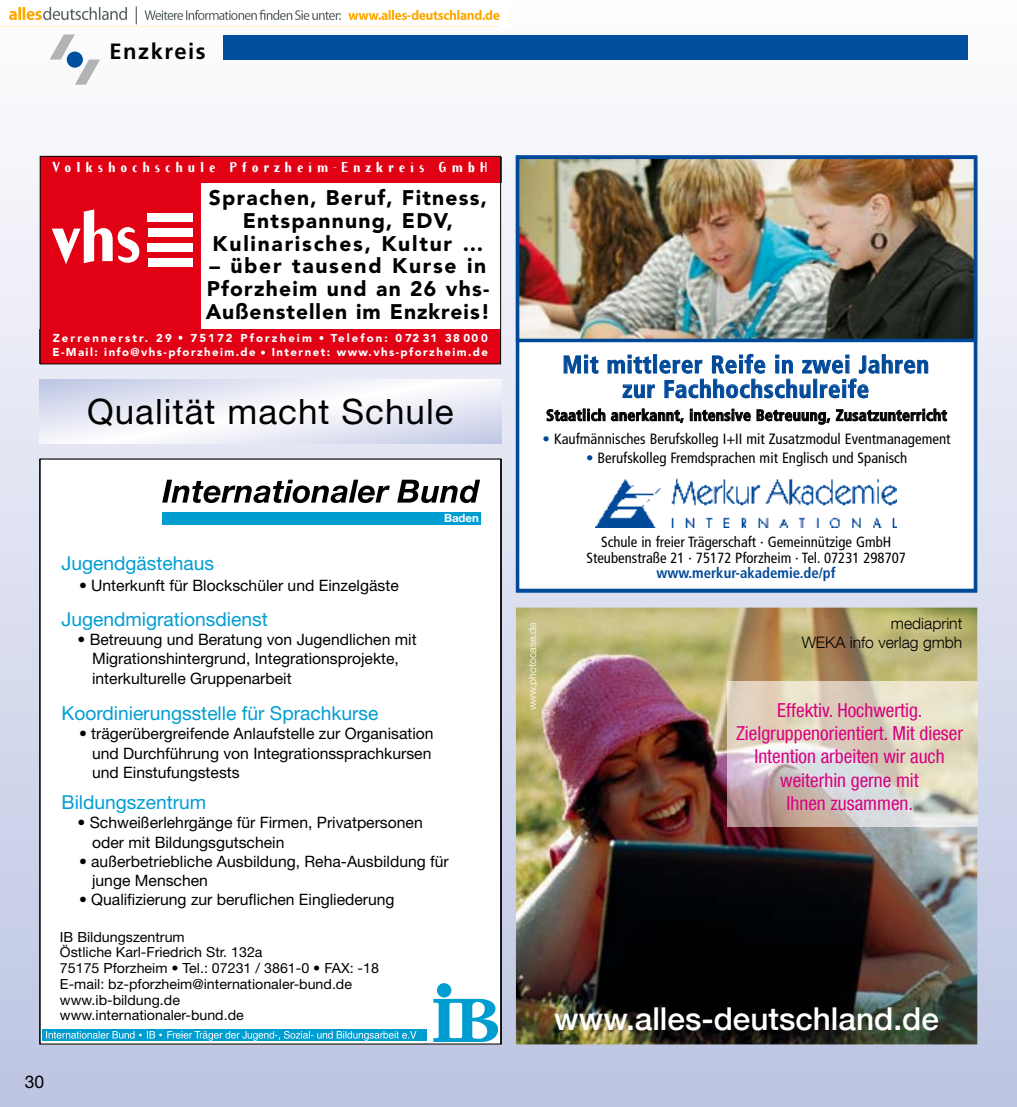
<style>
.page{position:relative;width:1017px;height:1107px;background:#fff}
.page>*{position:absolute;margin:0;border:0;box-sizing:border-box;transform-origin:0 0}
.t1{font:700 70px "Arbitrary";color:#fff}
.t2{font:35px "Helvetica Neue LT Std";letter-spacing:.03em;color:#000}
.t3{font:500 31.5px "Helvetica Neue LT Com";color:#fff}
.t4{font:700 condensed 24.5px/24.5px "Frutiger LT";letter-spacing:.025em;color:#004999;text-align:center}
.t5{font:700 22.05px "Frutiger";letter-spacing:.07em;color:#000}
.t6{font:900 21px/22.8px "Avenir";letter-spacing:.06em;color:#000;text-align:center}
.t7{font:condensed 19.25px/23.1px "Helvetica Neue LT Com";color:#d8007e;text-align:center}
.t8{font:19.25px "Helvetica Neue LT";color:#009dd1}
.t9{font:17.5px "Helvetica Neue LT Std";color:#000}
.t10{font:15.75px/19.2px "Helvetica Neue LT";color:#000}
.t11{font:700 condensed 15.75px "Frutiger LT";letter-spacing:.015em;color:#000}
.t12{font:300 15.75px/18.9px "Helvetica Neue LT Com";color:#000;text-align:right}
.t13{font:condensed 14.88px "Frutiger LT";color:#000}
.t14{font:condensed 14.7px/15.8px "Frutiger LT";color:#000;text-align:center}
.t15{font:700 condensed 14.7px "Frutiger LT";color:#004999}
.t16{font:14px/15.8px "Helvetica Neue LT";color:#000}
.t17{font:700 14px "Arbitrary";letter-spacing:.345em;color:#fff}
.t18{font:900 11.38px "Avenir";letter-spacing:.135em;color:#fff}
.t19{font:900 11.38px "Avenir";letter-spacing:.185em;color:#fff}
.t20{font:700 11.38px "Helvetica Neue LT Std";color:#fff}
.t21{font:300 10.5px "Helvetica Neue LT Com";color:#fff}
.s1{color:#004999}
</style>
<div class="page">
<div style="left:0;top:0;width:1017px;height:1106px;background:linear-gradient(to bottom,#fefefe,#bcc4e2)"></div>
<div style="left:223px;top:35px;width:744px;height:25px;background:#00509e"></div>
<svg style="left:50px;top:34px;width:50px;height:51px"></svg>
<svg style="left:1016px;top:0;width:1px;height:1106px"></svg>
<div style="left:516px;top:156px;width:461px;height:436px;background:#fff"></div>
<img style="left:521px;top:161px;width:451px;height:176px">
<div style="left:516px;top:156px;width:461px;height:186px;border:4px solid #004999"></div>
<img style="left:595px;top:479px;width:302px;height:48px">
<svg style="left:563px;top:354px;width:36px;height:20px"></svg>
<svg style="left:607px;top:353px;width:321px;height:45px"></svg>
<svg style="left:546px;top:408px;width:59px;height:13px"></svg>
<svg style="left:611px;top:408px;width:73px;height:15px"></svg>
<svg style="left:690px;top:409px;width:61px;height:13px"></svg>
<svg style="left:757px;top:409px;width:73px;height:15px"></svg>
<svg style="left:836px;top:408px;width:111px;height:13px"></svg>
<div style="left:516px;top:156px;width:461px;height:436px;border:2px solid #004a99"></div>
<div style="left:40px;top:156px;width:461px;height:208px;background:#fff"></div>
<div style="left:40px;top:156px;width:161px;height:203px;background:#e20015"></div>
<div style="left:40px;top:328px;width:461px;height:35px;background:#e20015"></div>
<div style="left:135px;top:157px;width:366px;height:25px;background:#e20015"></div>
<div style="left:40px;top:156px;width:461px;height:208px;border:1px solid #000"></div>
<svg style="left:178px;top:335px;width:4px;height:4px"></svg>
<svg style="left:261px;top:350px;width:4px;height:4px"></svg>
<svg style="left:319px;top:336px;width:4px;height:4px"></svg>
<div style="left:148px;top:258px;width:45px;height:9px;background:#fff"></div>
<div style="left:148px;top:243px;width:45px;height:8px;background:#fff"></div>
<div style="left:148px;top:228px;width:45px;height:8px;background:#fff"></div>
<div style="left:148px;top:213px;width:45px;height:8px;background:#fff"></div>
<div style="left:40px;top:458px;width:461px;height:586px;background:#fff"></div>
<div style="left:162px;top:512px;width:319px;height:12px;background:#009dd1"></div>
<svg style="left:162px;top:479px;width:228px;height:24px"></svg>
<svg style="left:397px;top:479px;width:83px;height:24px"></svg>
<div style="left:437px;top:982px;width:14px;height:15px;background:#009dd1;border-radius:50%"></div>
<svg style="left:433px;top:998px;width:65px;height:43px"></svg>
<div style="left:42px;top:1029px;width:385px;height:12px;background:#009dd1"></div>
<svg style="left:46px;top:1030px;width:370px;height:10px"></svg>
<img style="left:516px;top:607px;width:461px;height:437px">
<img style="left:727px;top:681px;width:250px;height:145px">
<svg style="left:40px;top:379px;width:461px;height:65px"></svg>
<img style="left:0;top:0;width:508px;height:27px">
<h3 class="t5" style="left:109px;top:39px;width:98px">Enzkreis</h3>
<p class="t17" style="left:53px;top:158px;width:436px">Volkshochschule Pforzheim-Enzkreis GmbH</p>
<h1 class="t1" style="left:52px;top:192px;width:91px">vhs</h1>
<h3 class="t6" style="left:209px;top:186px;width:280px">Sprachen, Beruf, Fitness,<br>Entspannung, EDV,<br>Kulinarisches, Kultur …</h3>
<h3 class="t6" style="left:206px;top:254px;width:286px;text-align:left">– über tausend Kurse in<br>Pforzheim und an 26 vhs-<br>Außenstellen im Enzkreis!</h3>
<p class="t19" style="left:53px;top:330px;width:121px">Zerrennerstr. 29</p>
<p class="t19" style="left:191px;top:330px;width:123px">75172 Pforzheim</p>
<p class="t19" style="left:331px;top:330px;width:159px">Telefon: 072 31 38 000</p>
<p class="t18" style="left:53px;top:344px;width:205px">E-Mail: info@vhs-pforzheim.de</p>
<p class="t18" style="left:272px;top:344px;width:218px">Internet: www.vhs-pforzheim.de</p>
<h2 class="t2" style="left:87px;top:390px;width:368px">Qualität macht Schule</h2>
<p class="t20" style="left:444px;top:511px;width:36px">Baden</p>
<p class="t8" style="left:62px;top:551px;width:154px">Jugendgästehaus</p>
<p class="t10" style="left:79px;top:575px;width:321px">• Unterkunft für Blockschüler und Einzelgäste</p>
<p class="t8" style="left:62px;top:607px;width:208px">Jugendmigrationsdienst</p>
<p class="t10" style="left:92px;top:629px;width:326px;text-indent:-15px">• Betreuung und Beratung von Jugendlichen mit<br>Migrationshintergrund, Integrationsprojekte, interkulturelle Gruppenarbeit</p>
<p class="t8" style="left:62px;top:701px;width:318px">Koordinierungsstelle für Sprachkurse</p>
<p class="t10" style="left:92px;top:723px;width:343px;text-indent:-13px">• trägerübergreifende Anlaufstelle zur Organisation und Durchführung von Integrationssprachkursen und Einstufungstests</p>
<p class="t8" style="left:62px;top:790px;width:146px">Bildungszentrum</p>
<p class="t10" style="left:92px;top:812px;width:332px;text-indent:-15px">• Schweißerlehrgänge für Firmen, Privatpersonen oder mit Bildungsgutschein</p>
<p class="t10" style="left:92px;top:851px;width:358px;text-indent:-13px">• außerbetriebliche Ausbildung, Reha-Ausbildung für junge Menschen</p>
<p class="t10" style="left:79px;top:889px;width:317px">• Qualifizierung zur beruflichen Eingliederung</p>
<p class="t16" style="left:60px;top:928px;width:321px">IB Bildungszentrum<br>Östliche Karl-Friedrich Str. 132a<br>75175 Pforzheim • Tel.: 07231 / 3861-0 • FAX: -18<br>E-mail: bz-pforzheim@internationaler-bund.de www.ib-bildung.de<br>www.internationaler-bund.de</p>
<p class="t9" style="left:25px;top:1070px;width:21px">30</p>
<h3 class="t4" style="left:562px;top:352px;width:368px">Mit mittlerer Reife in zwei Jahren zur Fachhochschulreife</h3>
<p class="t11" style="left:546px;top:406px;width:402px">Staatlich anerkannt, intensive Betreuung, Zusatzunterricht</p>
<p class="t13" style="left:543px;top:430px;width:409px"><span class="s1">•</span> Kaufmännisches Berufskolleg I+II mit Zusatzmodul Eventmanagement</p>
<p class="t13" style="left:586px;top:449px;width:323px"><span class="s1">•</span> Berufskolleg Fremdsprachen mit Englisch und Spanisch</p>
<p class="t21" style="left:526px;top:710px;width:89px;rotate:-90deg">www.photocase.de</p>
<p class="t14" style="left:586px;top:533px;width:321px">Schule in freier Trägerschaft · Gemeinnützige GmbH<br>Steubenstraße 21 · 75172 Pforzheim · Tel. 07231 298707</p>
<p class="t15" style="left:657px;top:564px;width:181px">www.merkur-akademie.de/pf</p>
<p class="t12" style="left:802px;top:613px;width:162px">mediaprint<br>WEKA info verlag gmbh</p>
<p class="t7" style="left:736px;top:698px;width:228px">Effektiv. Hochwertig.<br>Zielgruppenorientiert. Mit dieser<br>Intention arbeiten wir auch weiterhin gerne mit<br>Ihnen zusammen.</p>
<h3 class="t3" style="left:554px;top:999px;width:386px">www.alles-deutschland.de</h3>
</div>
